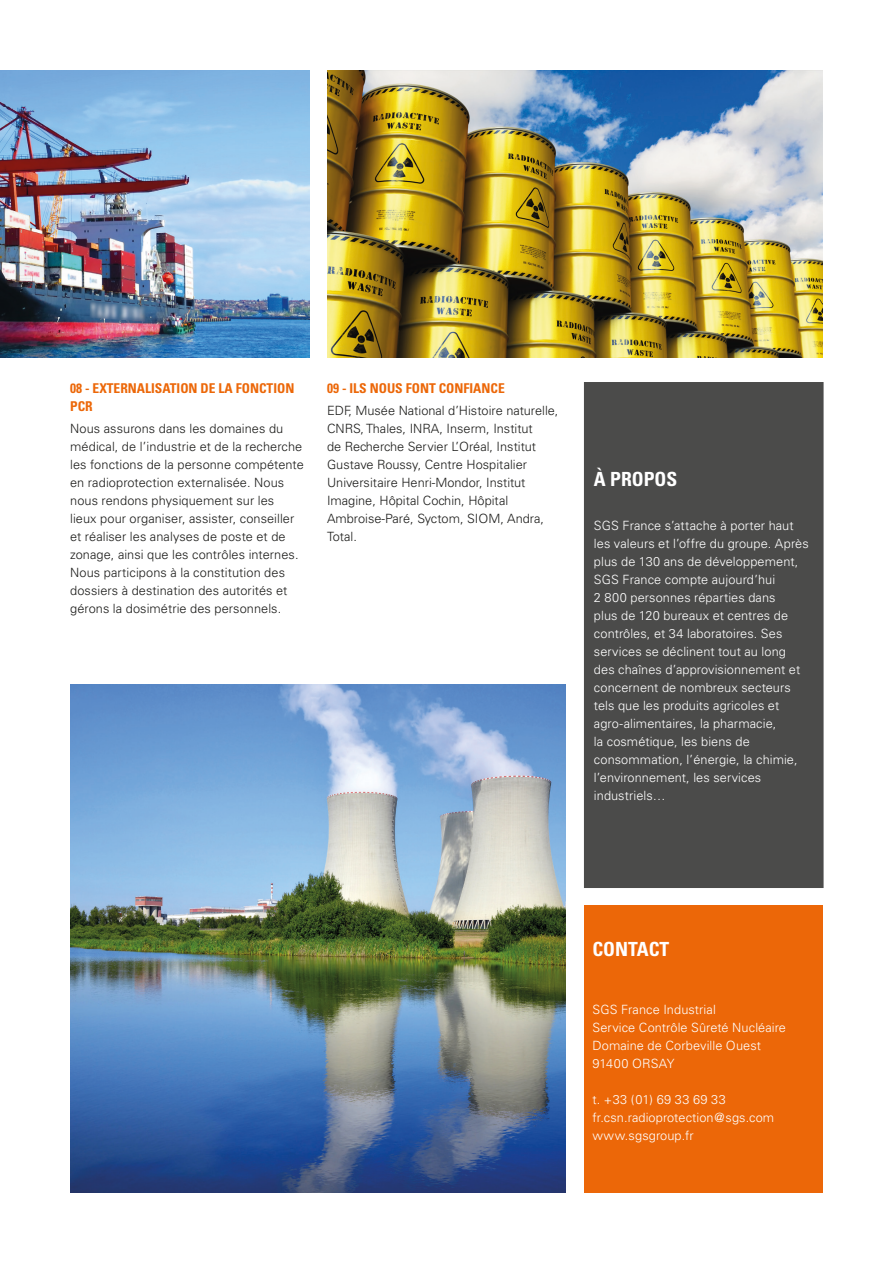
<style>
.page{position:relative;width:893px;height:1263px;background:#fff}
.page>*{position:absolute;margin:0;border:0;box-sizing:border-box;transform-origin:0 0}
.t1{font:700 condensed 19.5px "Univers";color:#fff}
.t2{font:700 condensed 13.5px/18px "Univers";color:#ec6708}
.Titre{font:300 12.75px/18px "Univers";letter-spacing:.005em;color:#1d1d1b}
.Titre-2{font:300 12.75px/18px "Univers";letter-spacing:.005em;color:#fff}
.Titre-3{font:300 12.75px "Univers";letter-spacing:.035em;color:#fff}
</style>
<div class="page">
<img style="left:327px;top:70px;width:496px;height:287px">
<img style="left:0;top:70px;width:309px;height:287px">
<div style="left:584px;top:906px;width:238px;height:287px;background:#ec6708"></div>
<img style="left:70px;top:685px;width:496px;height:508px">
<div style="left:585px;top:383px;width:238px;height:504px;background:#4b4b4a"></div>
<div style="left:584px;top:382px;width:240px;height:506px;border:2px solid #4b4b4a"></div>
<p class="t2" style="left:70px;top:379px;width:226px">08 - EXTERNALISATION DE LA FONCTION<br>PCR</p>
<p class="Titre" style="left:70px;top:419px;width:235px">Nous assurons dans les domaines du médical, de l’industrie et de la recherche les fonctions de la personne compétente en radioprotection externalisée. Nous nous rendons physiquement sur les lieux pour organiser, assister, conseiller et réaliser les analyses de poste et de zonage, ainsi que les contrôles internes.<br>Nous participons à la constitution des dossiers à destination des autorités et gérons la dosimétrie des personnels.</p>
<p class="t2" style="left:327px;top:379px;width:179px">09 - ILS NOUS FONT CONFIANCE</p>
<p class="Titre" style="left:327px;top:401px;width:233px">EDF, Musée National d’Histoire naturelle, CNRS, Thales, INRA, Inserm, Institut<br>de Recherche Servier L’Oréal, Institut Gustave Roussy, Centre Hospitalier Universitaire Henri-Mondor, Institut Imagine, Hôpital Cochin, Hôpital Ambroise-Paré, Syctom, SIOM, Andra, Total.</p>
<p class="t1" style="left:594px;top:467px;width:85px">À PROPOS</p>
<p class="Titre-2" style="left:594px;top:516px;width:216px">SGS France s’attache à porter haut les valeurs et l’offre du groupe. Après plus de 130 ans de développement,<br>SGS France compte aujourd’hui<br>2 800 personnes réparties dans<br>plus de 120 bureaux et centres de contrôles, et 34 laboratoires. Ses services se déclinent tout au long des chaînes d’approvisionnement et concernent de nombreux secteurs tels que les produits agricoles et agro-alimentaires, la pharmacie,<br>la cosmétique, les biens de consommation, l’énergie, la chimie, l’environnement, les services industriels…</p>
<p class="t1" style="left:592px;top:937px;width:78px">CONTACT</p>
<p class="Titre-2" style="left:592px;top:1001px;width:125px">SGS France Industrial</p>
<p class="Titre-2" style="left:592px;top:1019px;width:195px">Service Contrôle Sûreté Nucléaire</p>
<p class="Titre-2" style="left:592px;top:1037px;width:170px">Domaine de Corbeville Ouest</p>
<p class="Titre-2" style="left:592px;top:1055px;width:84px">91400 ORSAY</p>
<p class="Titre-3" style="left:592px;top:1092px;width:135px">t. +33 (01) 69 33 69 33</p>
<p class="Titre-2" style="left:592px;top:1109px;width:183px">fr.csn.radioprotection@sgs.com</p>
<p class="Titre-2" style="left:592px;top:1127px;width:103px">www.sgsgroup.fr</p>
</div>
